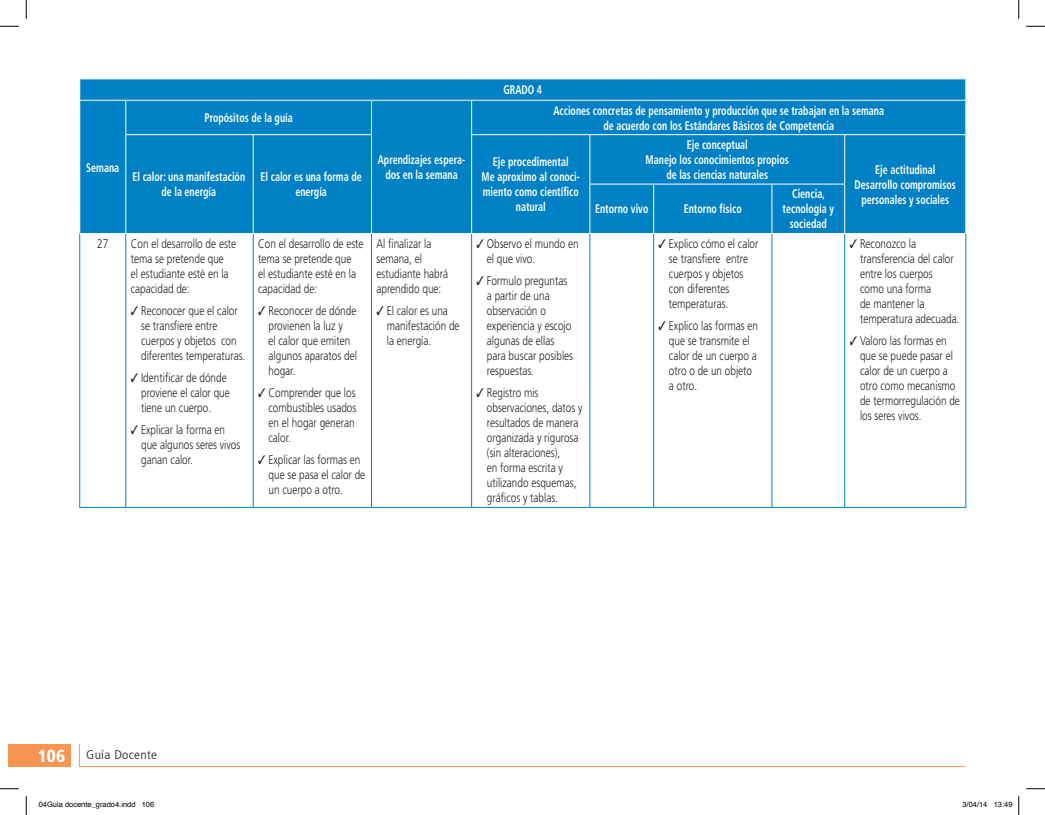
<style>
.page{position:relative;width:1045px;height:815px;background:#fff}
.page>*{position:absolute;margin:0;border:0;box-sizing:border-box;transform-origin:0 0}
.t1{font:300 12.5px/15px "Frutiger LT Std";color:#231f20;scale:.8 1}
.t2{font:700 condensed 12.5px/15px "Frutiger LT Std";color:#fff;text-align:center;scale:.8 1}
.t3{font:300 condensed 12.5px "Frutiger LT Std";letter-spacing:.02em;color:#231f20;scale:1.1 1}
.t4{font:7.5px "Helvetica";color:#000}
.s1{font-weight:900;font-size:17.5px;color:#fff}
</style>
<div class="page">
<div style="left:9px;top:743px;width:62px;height:23px;background:#f79551"></div>
<svg style="left:79px;top:744px;width:887px;height:23px"></svg>
<div style="left:80px;top:79px;width:885px;height:154px;background:#0080c5"></div>
<svg style="left:79px;top:79px;width:1px;height:21px"></svg>
<svg style="left:965px;top:79px;width:1px;height:21px"></svg>
<hr style="left:79px;top:100px;width:47px;height:1px;background:#fff">
<hr style="left:126px;top:100px;width:127px;height:1px;background:#fff">
<hr style="left:125px;top:100px;width:1px;height:34px;background:#fff">
<hr style="left:253px;top:100px;width:118px;height:1px;background:#fff">
<hr style="left:371px;top:100px;width:100px;height:1px;background:#fff">
<hr style="left:371px;top:100px;width:1px;height:34px;background:#fff">
<hr style="left:471px;top:100px;width:119px;height:1px;background:#fff">
<hr style="left:471px;top:100px;width:1px;height:34px;background:#fff">
<hr style="left:590px;top:100px;width:63px;height:1px;background:#fff">
<hr style="left:653px;top:100px;width:119px;height:1px;background:#fff">
<hr style="left:772px;top:100px;width:72px;height:1px;background:#fff">
<hr style="left:844px;top:100px;width:122px;height:1px;background:#fff">
<hr style="left:125px;top:134px;width:128px;height:1px;background:#fff">
<hr style="left:125px;top:135px;width:1px;height:49px;background:#fff">
<hr style="left:253px;top:134px;width:119px;height:1px;background:#fff">
<hr style="left:253px;top:135px;width:1px;height:49px;background:#fff">
<hr style="left:371px;top:135px;width:1px;height:49px;background:#fff">
<hr style="left:125px;top:184px;width:1px;height:49px;background:#fff">
<hr style="left:253px;top:184px;width:1px;height:49px;background:#fff">
<hr style="left:371px;top:184px;width:1px;height:49px;background:#fff">
<hr style="left:471px;top:134px;width:119px;height:1px;background:#fff">
<hr style="left:471px;top:135px;width:1px;height:49px;background:#fff">
<hr style="left:471px;top:184px;width:1px;height:49px;background:#fff">
<hr style="left:590px;top:134px;width:63px;height:1px;background:#fff">
<hr style="left:589px;top:135px;width:1px;height:49px;background:#fff">
<hr style="left:653px;top:134px;width:119px;height:1px;background:#fff">
<hr style="left:772px;top:134px;width:72px;height:1px;background:#fff">
<hr style="left:844px;top:134px;width:122px;height:1px;background:#fff">
<hr style="left:844px;top:135px;width:1px;height:49px;background:#fff">
<hr style="left:589px;top:184px;width:64px;height:1px;background:#fff">
<hr style="left:589px;top:184px;width:1px;height:49px;background:#fff">
<hr style="left:653px;top:184px;width:119px;height:1px;background:#fff">
<hr style="left:653px;top:184px;width:1px;height:49px;background:#fff">
<hr style="left:772px;top:184px;width:73px;height:1px;background:#fff">
<hr style="left:771px;top:184px;width:1px;height:49px;background:#fff">
<hr style="left:844px;top:184px;width:1px;height:49px;background:#fff">
<hr style="left:79px;top:234px;width:1px;height:273px;background:#0080c5">
<hr style="left:125px;top:234px;width:1px;height:273px;background:#0080c5">
<hr style="left:253px;top:234px;width:1px;height:273px;background:#0080c5">
<hr style="left:371px;top:234px;width:1px;height:273px;background:#0080c5">
<hr style="left:471px;top:234px;width:1px;height:273px;background:#0080c5">
<hr style="left:589px;top:234px;width:1px;height:273px;background:#0080c5">
<hr style="left:653px;top:234px;width:1px;height:273px;background:#0080c5">
<hr style="left:771px;top:234px;width:1px;height:273px;background:#0080c5">
<hr style="left:844px;top:234px;width:1px;height:273px;background:#0080c5">
<hr style="left:965px;top:234px;width:1px;height:273px;background:#0080c5">
<hr style="left:79px;top:507px;width:47px;height:1px;background:#0080c5">
<hr style="left:126px;top:507px;width:127px;height:1px;background:#0080c5">
<hr style="left:253px;top:507px;width:118px;height:1px;background:#0080c5">
<hr style="left:371px;top:507px;width:100px;height:1px;background:#0080c5">
<hr style="left:471px;top:507px;width:119px;height:1px;background:#0080c5">
<hr style="left:590px;top:507px;width:63px;height:1px;background:#0080c5">
<hr style="left:653px;top:507px;width:119px;height:1px;background:#0080c5">
<hr style="left:772px;top:507px;width:72px;height:1px;background:#0080c5">
<hr style="left:844px;top:507px;width:122px;height:1px;background:#0080c5">
<svg style="left:0;top:25px;width:19px;height:2px"></svg>
<svg style="left:1026px;top:25px;width:19px;height:2px"></svg>
<svg style="left:0;top:788px;width:19px;height:1px"></svg>
<svg style="left:1026px;top:788px;width:19px;height:1px"></svg>
<svg style="left:25px;top:0;width:2px;height:19px"></svg>
<svg style="left:25px;top:796px;width:2px;height:18px"></svg>
<svg style="left:1018px;top:0;width:1px;height:19px"></svg>
<svg style="left:1018px;top:796px;width:1px;height:18px"></svg>
<p class="t2" style="left:204px;top:110px;width:112px">Propósitos de la guía</p>
<p class="t2" style="left:86px;top:160px;width:43px">Semana</p>
<p class="t2" style="left:132px;top:169px;width:142px">El calor: una manifestación de la energía</p>
<p class="t2" style="left:260px;top:169px;width:128px">El calor es una forma de energía</p>
<p class="t2" style="left:378px;top:152px;width:111px">Aprendizajes espera&shy;dos en la semana</p>
<p class="t1" style="left:97px;top:236px;width:15px">27</p>
<p class="t1" style="left:131px;top:236px;width:133px">Con el desarrollo de este tema se pretende que<br>el estudiante esté en la capacidad de:</p>
<p class="t1" style="left:141px;top:303px;width:132px;text-indent:-10px">✓ Reconocer que el calor se transfiere entre cuerpos y objetos con diferentes temperaturas.</p>
<p class="t1" style="left:141px;top:370px;width:112px;text-indent:-10px">✓ Identificar de dónde proviene el calor que tiene un cuerpo.</p>
<p class="t1" style="left:141px;top:422px;width:126px;text-indent:-10px">✓ Explicar la forma en que algunos seres vivos ganan calor.</p>
<p class="t1" style="left:258px;top:236px;width:133px">Con el desarrollo de este tema se pretende que<br>el estudiante esté en la capacidad de:</p>
<p class="t1" style="left:268px;top:303px;width:112px;text-indent:-10px">✓ Reconocer de dónde provienen la luz y<br>el calor que emiten algunos aparatos del hogar.</p>
<p class="t1" style="left:268px;top:385px;width:111px;text-indent:-10px">✓ Comprender que los combustibles usados en el hogar generan calor.</p>
<p class="t1" style="left:268px;top:452px;width:122px;text-indent:-10px">✓ Explicar las formas en que se pasa el calor de un cuerpo a otro.</p>
<p class="t1" style="left:376px;top:236px;width:91px">Al finalizar la semana, el estudiante habrá aprendido que:</p>
<p class="t1" style="left:387px;top:303px;width:92px;text-indent:-10px">✓ El calor es una manifestación de la energía.</p>
<p class="t2" style="left:503px;top:82px;width:50px">GRADO 4</p>
<p class="t2" style="left:553px;top:103px;width:415px">Acciones concretas de pensamiento y producción que se trabajan en la semana de acuerdo con los Estándares Básicos de Competencia</p>
<p class="t2" style="left:481px;top:154px;width:124px">Eje procedimental<br>Me aproximo al conoci&shy;miento como científico natural</p>
<p class="t2" style="left:645px;top:137px;width:181px">Eje conceptual<br>Manejo los conocimientos propios de las ciencias naturales</p>
<p class="t2" style="left:854px;top:162px;width:128px">Eje actitudinal<br>Desarrollo compromisos personales y sociales</p>
<p class="t2" style="left:782px;top:186px;width:66px">Ciencia, tecnología y sociedad</p>
<p class="t2" style="left:595px;top:201px;width:68px">Entorno vivo</p>
<p class="t2" style="left:684px;top:201px;width:74px">Entorno físico</p>
<p class="t1" style="left:487px;top:236px;width:116px;text-indent:-10px">✓ Observo el mundo en el que vivo.</p>
<p class="t1" style="left:487px;top:273px;width:109px;text-indent:-10px">✓ Formulo preguntas a partir de una observación o experiencia y escojo algunas de ellas para buscar posibles respuestas.</p>
<p class="t1" style="left:487px;top:385px;width:121px;text-indent:-10px">✓ Registro mis observaciones, datos y resultados de manera organizada y rigurosa (sin alteraciones),<br>en forma escrita y utilizando esquemas, gráficos y tablas.</p>
<p class="t1" style="left:669px;top:236px;width:113px;text-indent:-10px">✓ Explico cómo el calor se transfiere entre cuerpos y objetos con diferentes temperaturas.</p>
<p class="t1" style="left:669px;top:318px;width:113px;text-indent:-10px">✓ Explico las formas en que se transmite el calor de un cuerpo a otro o de un objeto a otro.</p>
<p class="t1" style="left:860px;top:236px;width:126px;text-indent:-10px">✓ Reconozco la transferencia del calor entre los cuerpos como una forma<br>de mantener la temperatura adecuada.</p>
<p class="t1" style="left:860px;top:333px;width:126px;text-indent:-10px">✓ Valoro las formas en que se puede pasar el calor de un cuerpo a otro como mecanismo de termorregulación de los seres vivos.</p>
<p class="t3" style="left:38px;top:747px;width:110px"><span class="s1">106</span> Guía Docente</p>
<p class="t4" style="left:39px;top:798px;width:117px">04Guia docente_grado4.indd 106</p>
<p class="t4" style="left:962px;top:798px;width:52px">3/04/14 13:49</p>
</div>
